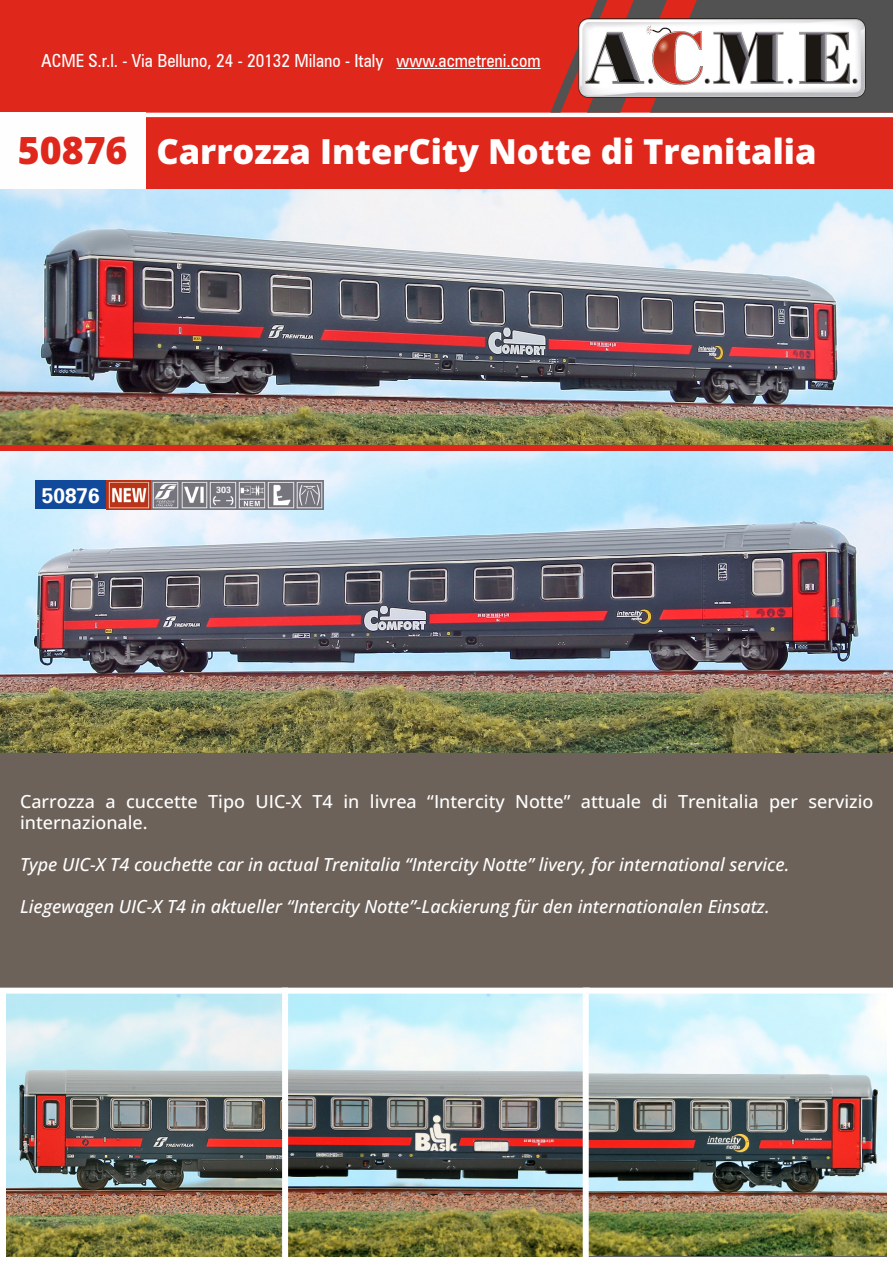
<style>
.page{position:relative;width:893px;height:1263px;background:#fff}
.page>*{position:absolute;margin:0;border:0;box-sizing:border-box;transform-origin:0 0}
.t1{font:800 34.5px "Open Sans";color:#fff}
.t2{font:21px "Zurich Bold BT";color:#fff}
.t3{font:italic 500 18px "Open Sans";color:#fff}
.t4{font:500 18px/21px "Open Sans";color:#fff}
.t5{font:condensed 18px "Zurich BT";color:#fff}
.t6{font:9px "Zurich Bold BT";color:#fff}
.s1{font-size:37.5px;color:#df271c}
</style>
<div class="page">
<div style="left:0;top:0;width:893px;height:189px;background:#df271c"></div>
<hr style="left:88px;top:113px;width:805px;height:4px;background:#fefefe">
<div style="left:0;top:113px;width:145px;height:76px;background:#fefefe"></div>
<svg style="left:550px;top:0;width:343px;height:113px"></svg>
<img style="left:575px;top:17px;width:291px;height:82px">
<div style="left:0;top:753px;width:893px;height:280px;background:#6d625a"></div>
<hr style="left:397px;top:68px;width:144px;height:1px;background:#fff">
<img style="left:0;top:189px;width:893px;height:255px">
<img style="left:0;top:452px;width:893px;height:301px">
<img style="left:291px;top:987px;width:289px;height:270px">
<img style="left:580px;top:987px;width:313px;height:270px">
<img style="left:0;top:987px;width:291px;height:270px">
<div style="left:35px;top:480px;width:71px;height:29px;background:#114a9b"></div>
<img style="left:106px;top:480px;width:218px;height:29px">
<p class="t5" style="left:41px;top:49px;width:501px">ACME S.r.l. - Via Belluno, 24 - 20132 Milano - Italy www.acmetreni.com</p>
<h1 class="t1" style="left:18px;top:125px;width:800px"><span class="s1">50876</span> Carrozza InterCity Notte di Trenitalia</h1>
<p class="t2" style="left:42px;top:483px;width:60px">50876</p>
<p class="t6" style="left:216px;top:484px;width:16px">303</p>
<p class="t4" style="left:20px;top:791px;width:855px">Carrozza a cuccette Tipo UIC-X T4 in livrea “Intercity Notte” attuale di Trenitalia per servizio internazionale.</p>
<p class="t3" style="left:20px;top:852px;width:771px">Type UIC-X T4 couchette car in actual Trenitalia “Intercity Notte” livery, for international service.</p>
<p class="t3" style="left:20px;top:894px;width:751px">Liegewagen UIC-X T4 in aktueller “Intercity Notte”-Lackierung für den internationalen Einsatz.</p>
</div>
